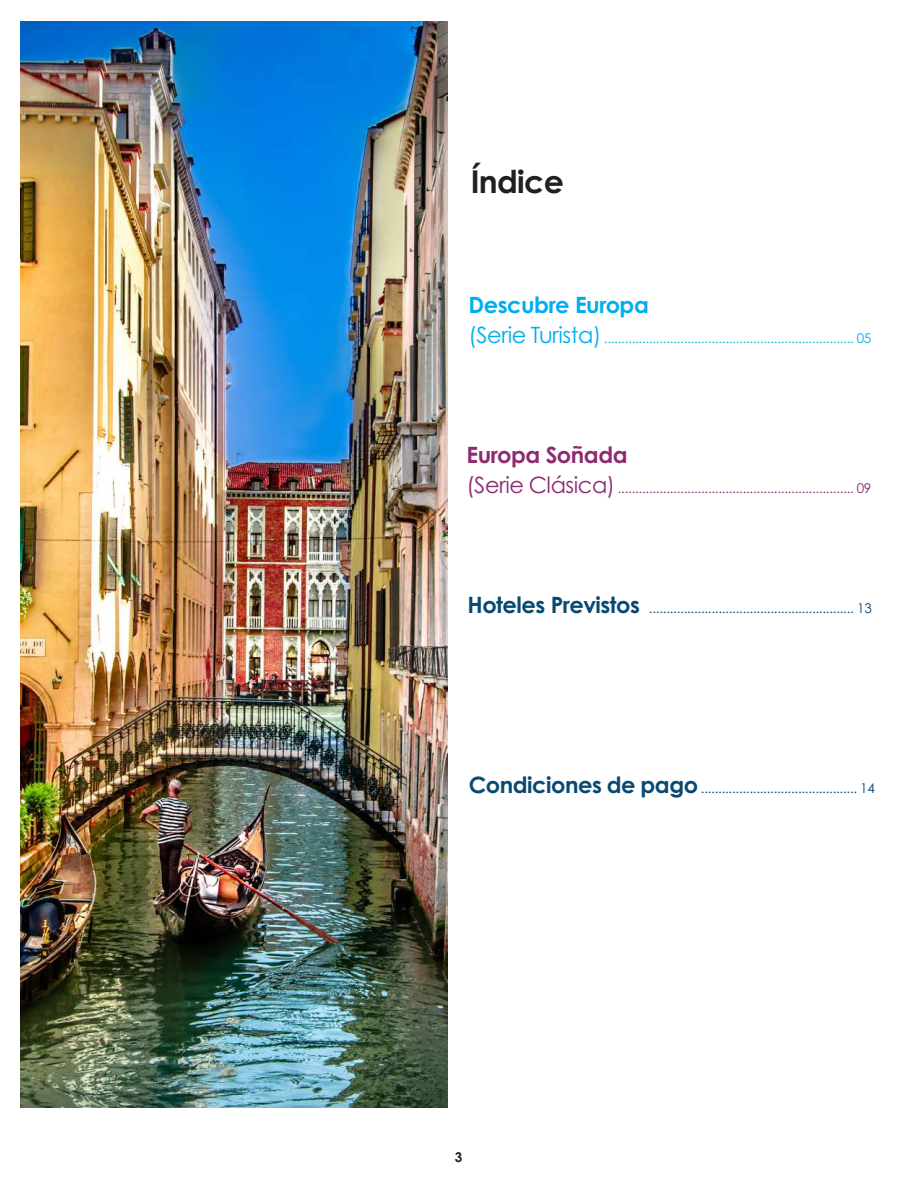
<style>
.page{position:relative;width:918px;height:1188px;background:#fff}
.page>*{position:absolute;margin:0;border:0;box-sizing:border-box;transform-origin:0 0}
.t1{font:700 31.5px "Century Gothic Pro";letter-spacing:-.02em;color:#231f20}
.t2{font:700 22.5px "Century Gothic Pro";letter-spacing:-.02em;color:#00aeef}
.t3{font:700 22.5px "Century Gothic Pro";letter-spacing:-.02em;color:#8c2b71}
.t4{font:13.5px "Century Gothic Pro";color:#074973}
.t5{font:13.5px "Century Gothic Pro";color:#00aeef}
.t6{font:13.5px "Century Gothic Pro";color:#8c2b71}
.t7{font:700 13.5px "Century Gothic Pro";color:#231f20}
.s1{font-size:22.5px}
.s2{font-weight:700;font-size:22.5px}
</style>
<div class="page">
<img style="left:20px;top:21px;width:427px;height:1087px">
<h1 class="t1" style="left:471px;top:161px;width:95px">Índice</h1>
<h2 class="t2" style="left:469px;top:290px;width:182px">Descubre Europa</h2>
<p class="t5" style="left:469px;top:329px;width:404px"><span class="s1">(Serie Turista)</span> ........................................................................ 05</p>
<h2 class="t3" style="left:466px;top:440px;width:163px">Europa Soñada</h2>
<p class="t6" style="left:466px;top:479px;width:407px"><span class="s1">(Serie Clásica)</span> .................................................................... 09</p>
<p class="t4" style="left:468px;top:599px;width:406px"><span class="s2">Hoteles Previstos</span> ........................................................... 13</p>
<p class="t4" style="left:469px;top:779px;width:408px"><span class="s2">Condiciones de pago</span> ............................................. 14</p>
<p class="t7" style="left:455px;top:1149px;width:9px">3</p>
</div>
